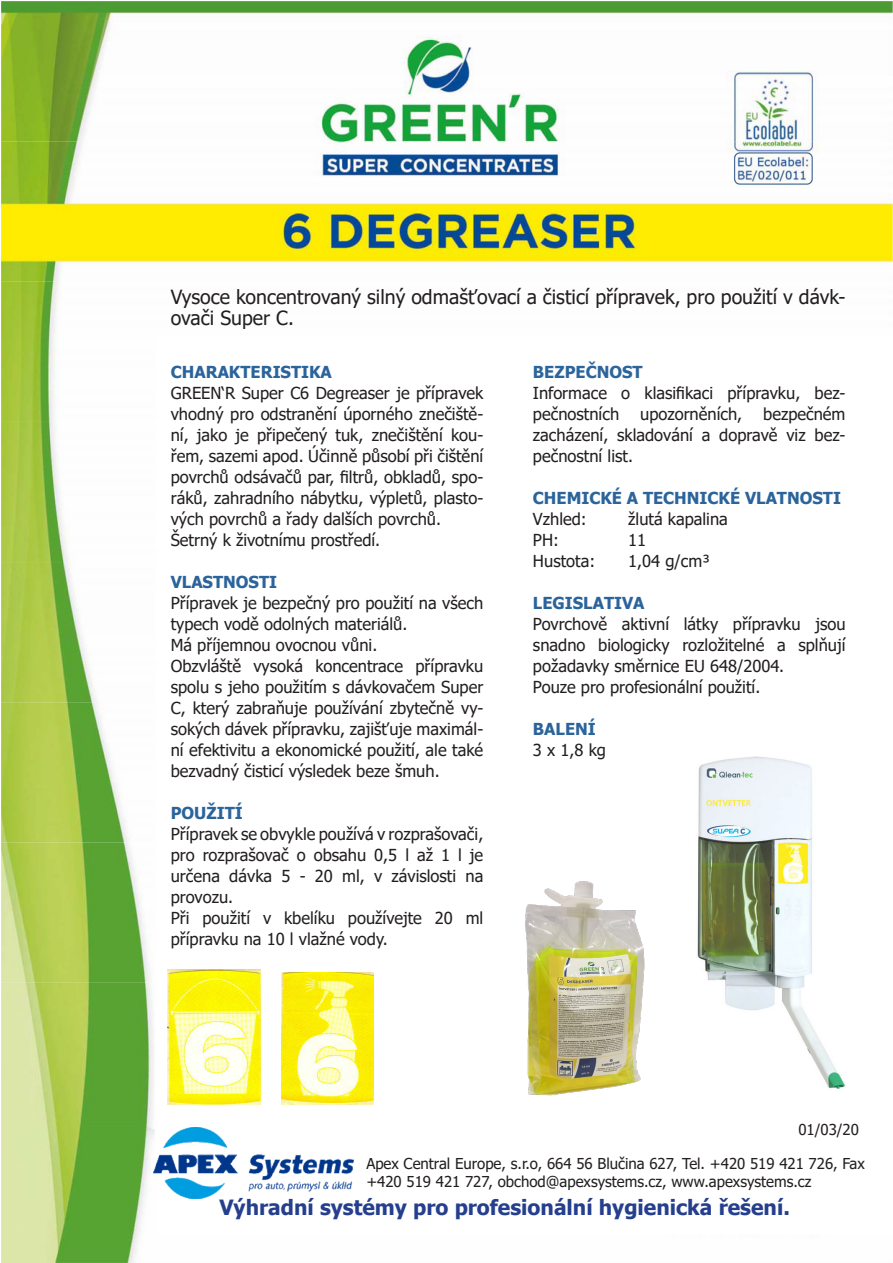
<style>
.page{position:relative;width:893px;height:1263px;background:#fff}
.page>*{position:absolute;margin:0;border:0;box-sizing:border-box;transform-origin:0 0}
.t1{font:700 21px "Tahoma";color:#253f8e}
.t2{font:19.5px/21px "Tahoma";color:#231f20}
.Styl_odstavce1{font:16.5px/21px "Tahoma";color:#231f20;text-align:justify}
.Styl_odstavce1-2{font:700 16.5px "Tahoma";color:#2b649b}
.Styl_odstavce1-3{font:700 16.5px "Tahoma";color:#2c659c}
.Styl_odstavce1-4{font:15px/18px "Tahoma";color:#231f20}
</style>
<div class="page">
<img style="left:2px;top:2px;width:891px;height:1261px">
<img style="left:168px;top:970px;width:93px;height:134px">
<img style="left:282px;top:972px;width:91px;height:132px">
<img style="left:154px;top:1128px;width:200px;height:70px">
<img style="left:496px;top:874px;width:170px;height:232px">
<img style="left:680px;top:741px;width:178px;height:367px">
<p class="t2" style="left:171px;top:288px;width:676px">Vysoce koncentrovaný silný odmašťovací a čisticí přípravek, pro použití v dávk&shy;ovači Super C.</p>
<p class="Styl_odstavce1-2" style="left:171px;top:361px;width:163px">CHARAKTERISTIKA</p>
<p class="Styl_odstavce1" style="left:171px;top:384px;width:314px">GREEN‘R Super C6 Degreaser je přípravek vhodný pro odstranění úporného znečiště&shy;ní, jako je připečený tuk, znečištění kou&shy;řem, sazemi apod. Účinně působí při čištění povrchů odsávačů par, filtrů, obkladů, spo&shy;ráků, zahradního nábytku, výpletů, plasto&shy;vých povrchů a řady dalších povrchů.</p>
<p class="Styl_odstavce1" style="left:171px;top:531px;width:211px">Šetrný k životnímu prostředí.</p>
<p class="Styl_odstavce1-2" style="left:171px;top:571px;width:108px">VLASTNOSTI</p>
<p class="Styl_odstavce1" style="left:171px;top:594px;width:314px">Přípravek je bezpečný pro použití na všech typech vodě odolných materiálů.</p>
<p class="Styl_odstavce1" style="left:171px;top:636px;width:208px">Má příjemnou ovocnou vůni.</p>
<p class="Styl_odstavce1" style="left:171px;top:657px;width:314px">Obzvláště vysoká koncentrace přípravku spolu s jeho použitím s dávkovačem Super C, který zabraňuje používání zbytečně vy&shy;sokých dávek přípravku, zajišťuje maximál&shy;ní efektivitu a ekonomické použití, ale také bezvadný čisticí výsledek beze šmuh.</p>
<p class="Styl_odstavce1-2" style="left:171px;top:802px;width:74px">POUŽITÍ</p>
<p class="Styl_odstavce1" style="left:171px;top:825px;width:314px">Přípravek se obvykle používá v rozprašovači, pro rozprašovač o obsahu 0,5 l až 1 l je určena dávka 5 - 20 ml, v závislosti na provozu.</p>
<p class="Styl_odstavce1" style="left:171px;top:909px;width:314px">Při použití v kbelíku používejte 20 ml přípravku na 10 l vlažné vody.</p>
<p class="Styl_odstavce1-3" style="left:533px;top:361px;width:111px">BEZPEČNOST</p>
<p class="Styl_odstavce1" style="left:533px;top:384px;width:314px">Informace o klasifikaci přípravku, bez&shy;pečnostních</p>
<p class="Styl_odstavce1" style="left:533px;top:405px;width:314px;text-indent:230px">bezpečném zacházení, skladování a dopravě viz bez&shy;pečnostní list.</p>
<p class="Styl_odstavce1-2" style="left:533px;top:487px;width:310px">CHEMICKÉ A TECHNICKÉ VLATNOSTI</p>
<p class="Styl_odstavce1" style="left:533px;top:510px;width:55px">Vzhled:</p>
<p class="Styl_odstavce1" style="left:628px;top:510px;width:101px">žlutá kapalina</p>
<p class="Styl_odstavce1" style="left:533px;top:531px;width:28px">PH:</p>
<p class="Styl_odstavce1" style="left:628px;top:531px;width:20px">11</p>
<p class="Styl_odstavce1" style="left:533px;top:552px;width:64px">Hustota:</p>
<p class="Styl_odstavce1" style="left:628px;top:552px;width:84px">1,04 g/cm³</p>
<p class="Styl_odstavce1-2" style="left:533px;top:592px;width:113px">LEGISLATIVA</p>
<p class="Styl_odstavce1" style="left:533px;top:615px;width:314px">Povrchově aktivní látky přípravku jsou snadno biologicky rozložitelné a splňují požadavky směrnice EU 648/2004.</p>
<p class="Styl_odstavce1" style="left:533px;top:678px;width:229px">Pouze pro profesionální použití.</p>
<p class="Styl_odstavce1-2" style="left:533px;top:718px;width:64px">BALENÍ</p>
<p class="Styl_odstavce1" style="left:533px;top:741px;width:75px">3 x 1,8 kg</p>
<p class="Styl_odstavce1" style="left:640px;top:405px;width:104px">upozorněních,</p>
<p class="Styl_odstavce1-4" style="left:798px;top:1121px;width:62px">01/03/20</p>
<p class="Styl_odstavce1-4" style="left:366px;top:1155px;width:500px">Apex Central Europe, s.r.o, 664 56 Blučina 627, Tel. +420 519 421 726, Fax +420 519 421 727, obchod@apexsystems.cz, www.apexsystems.cz</p>
<p class="t1" style="left:219px;top:1193px;width:572px">Výhradní systémy pro profesionální hygienická řešení.</p>
</div>
